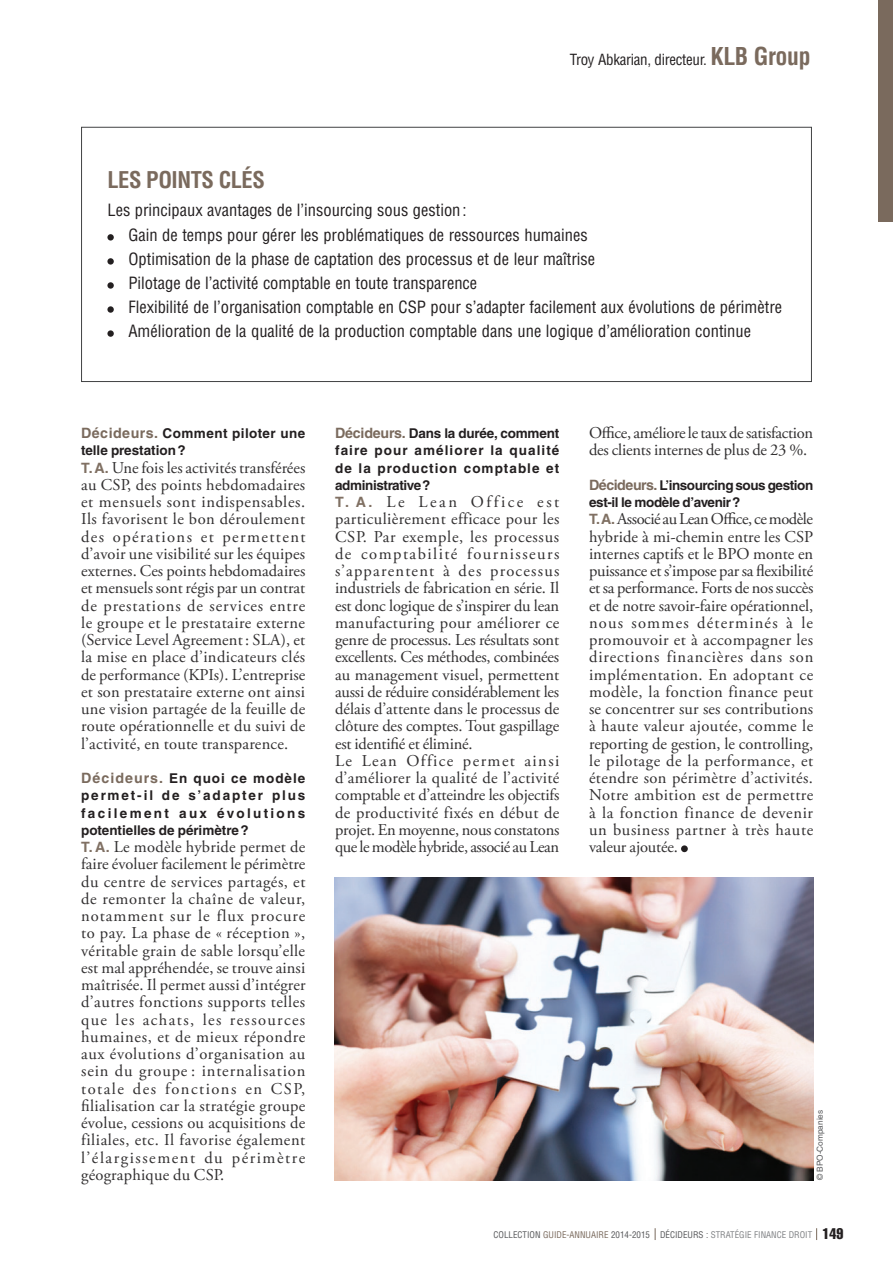
<style>
.page{position:relative;width:893px;height:1263px;background:#fff}
.page>*{position:absolute;margin:0;border:0;box-sizing:border-box;transform-origin:0 0}
.t1{font:700 condensed 22.5px "Helvetica LT Std";letter-spacing:-.02em;color:#7a6a5d}
.t2{font:16.5px/17.2px "Adobe Garamond Pro";color:#312f30;text-align:justify}
.t3{font:condensed 16.5px/24px "Helvetica LT Std";color:#231f20}
.t4{font:16.5px/17.2px "Adobe Garamond Pro";letter-spacing:-.02em;color:#312f30}
.t5{font:condensed 15px "Helvetica LT Std";letter-spacing:-.02em;color:#231f20}
.t6{font:700 13.5px/17.2px "Helvetica LT Std";color:#231f20;text-align:justify}
.t7{font:700 13.5px/17.2px "Helvetica LT Std";letter-spacing:-.03em;color:#231f20}
.t8{font:700 13.5px/17.2px "Helvetica LT Std";letter-spacing:.02em;color:#231f20}
.t9{font:condensed 9px "Helvetica LT Std";color:#57585a}
.t10{font:8.25px "Helvetica LT Std";color:#57585a}
.s1{font-weight:700;font-size:24px;color:#7a6a5d}
.s2{font-size:14.25px;color:#7a6a5d}
.s3{font-family:"Helvetica LT Std";font-weight:700;font-size:14.25px;color:#807063}
.s4{color:#7a6a5d}
.s5{color:#808285}
.s6{font-family:"Helvetica LT";font-stretch:extra-condensed;font-size:15px;color:#231f20}
</style>
<div class="page">
<div style="left:878px;top:0;width:15px;height:221px;background:#7a6a5d"></div>
<svg style="left:655px;top:1228px;width:1px;height:12px"></svg>
<svg style="left:816px;top:1228px;width:1px;height:12px"></svg>
<div style="left:681px;top:845px;width:7px;height:7px;background:#231f20;border-radius:50%"></div>
<div style="left:107px;top:234px;width:7px;height:7px;background:#231f20;border-radius:50%"></div>
<div style="left:107px;top:258px;width:7px;height:7px;background:#231f20;border-radius:50%"></div>
<svg style="left:107px;top:282px;width:7px;height:7px"></svg>
<svg style="left:107px;top:306px;width:7px;height:7px"></svg>
<div style="left:107px;top:330px;width:7px;height:7px;background:#231f20;border-radius:50%"></div>
<div style="left:81px;top:127px;width:731px;height:255px;border:1px solid #414243"></div>
<img style="left:335px;top:877px;width:478px;height:303px">
<p class="t5" style="left:570px;top:50px;width:242px">Troy Abkarian, directeur. <span class="s1">KLB Group</span></p>
<h1 class="t1" style="left:107px;top:166px;width:159px">LES POINTS CLÉS</h1>
<p class="t3" style="left:128px;top:198px;width:655px;text-indent:-21px">Les principaux avantages de l’insourcing sous gestion:<br>Gain de temps pour gérer les problématiques de ressources humaines<br>Optimisation de la phase de captation des processus et de leur maîtrise<br>Pilotage de l’activité comptable en toute transparence<br>Flexibilité de l’organisation comptable en CSP pour s’adapter facilement aux évolutions de périmètre Amélioration de la qualité de la production comptable dans une logique d’amélioration continue</p>
<p class="t8" style="left:81px;top:424px;width:226px"><span class="s2">Décideurs.</span> Comment piloter une telle prestation?</p>
<p class="t2" style="left:81px;top:459px;width:226px"><span class="s3">T.A.</span> Une fois les activités transférées au CSP, des points hebdomadaires et mensuels sont indispensables.<br>Ils favorisent le bon déroulement des opérations et permettent d’avoir une visibilité sur les équipes externes. Ces points hebdomadaires et mensuels sont régis par un contrat de prestations de services entre le groupe et le prestataire externe (Service Level Agreement: SLA), et la mise en place d’indicateurs clés de performance (KPIs). L’entreprise et son prestataire externe ont ainsi une vision partagée de la feuille de route opérationnelle et du suivi de l’activité, en toute transparence.</p>
<p class="t6" style="left:81px;top:769px;width:226px"><span class="s2">Décideurs.</span> En quoi ce modèle permet-il de s’adapter plus facilement aux évolutions potentielles de périmètre?</p>
<p class="t2" style="left:81px;top:839px;width:226px"><span class="s3">T. A.</span> Le modèle hybride permet de faire évoluer facilement le périmètre du centre de services partagés, et de remonter la chaîne de valeur, notamment sur le flux procure to pay. La phase de « réception », véritable grain de sable lorsqu’elle est mal appréhendée, se trouve ainsi maîtrisée. Il permet aussi d’intégrer d’autres fonctions supports telles que les achats, les ressources humaines, et de mieux répondre aux évolutions d’organisation au sein du groupe : internalisation totale des fonctions en CSP, filialisation car la stratégie groupe évolue, cessions ou acquisitions de filiales, etc. Il favorise également l’élargissement du périmètre géographique du CSP.</p>
<p class="t6" style="left:335px;top:424px;width:226px"><span class="s2">Décideurs.</span> Dans la durée, comment faire pour améliorer la qualité de la production comptable et administrative?</p>
<p class="t2" style="left:335px;top:494px;width:226px;text-align:left"><span class="s3">T. A.</span> Le Lean Office est particulièrement efficace pour les CSP. Par exemple, les processus de comptabilité fournisseurs s’apparentent à des processus industriels de fabrication en série. Il est donc logique de s’inspirer du lean manufacturing pour améliorer ce genre de processus. Les résultats sont excellents. Ces méthodes, combinées au management visuel, permettent aussi de réduire considérablement les délais d’attente dans le processus de clôture des comptes. Tout gaspillage est identifié et éliminé.<br>Le Lean Office permet ainsi d’améliorer la qualité de l’activité comptable et d’atteindre les objectifs de productivité fixés en début de projet. En moyenne, nous constatons que le modèle hybride, associé au Lean</p>
<p class="t4" style="left:589px;top:425px;width:226px">Office, améliore le taux de satisfaction des clients internes de plus de 23 %.</p>
<p class="t7" style="left:589px;top:476px;width:226px"><span class="s2">Décideurs.</span> L’insourcing sous gestion est-il le modèle d’avenir?</p>
<p class="t2" style="left:589px;top:511px;width:226px"><span class="s3">T.A.</span> Associé au Lean Office, ce modèle hybride à mi-chemin entre les CSP internes captifs et le BPO monte en puissance et s’impose par sa flexibilité et sa performance. Forts de nos succès et de notre savoir-faire opérationnel, nous sommes déterminés à le promouvoir et à accompagner les directions financières dans son implémentation. En adoptant ce modèle, la fonction finance peut se concentrer sur ses contributions à haute valeur ajoutée, comme le reporting de gestion, le controlling, le pilotage de la performance, et étendre son périmètre d’activités.<br>Notre ambition est de permettre à la fonction finance de devenir un business partner à très haute valeur ajoutée.</p>
<p class="t10" style="left:815px;top:1180px;width:72px;rotate:-90deg">© BPO-Companies</p>
<p class="t9" style="left:494px;top:1229px;width:351px">COLLECTION <span class="s4">GUIDE-ANNUAIRE</span> 2014-2015 DÉCIDEURS : <span class="s5">STRATÉGIE FINANCE DROIT</span> <span class="s6">149</span></p>
</div>
